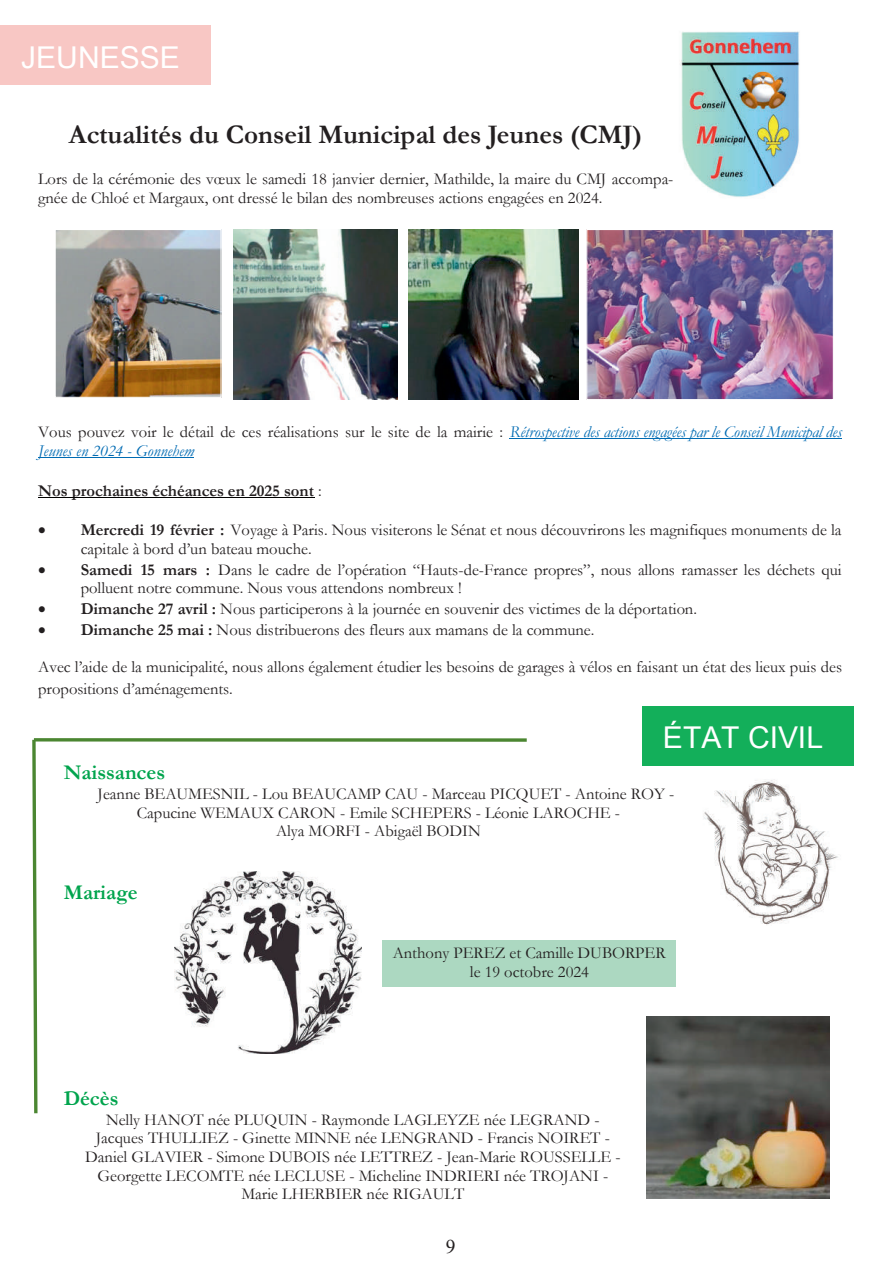
<style>
.page{position:relative;width:893px;height:1263px;background:#fff}
.page>*{position:absolute;margin:0;border:0;box-sizing:border-box;transform-origin:0 0}
.t1{font:30px "Arial Unicode MS";color:#fff}
.t2{font:700 27px "Garamond";color:#231f20}
.t3{font:700 21px "Garamond";color:#00a44d}
.t4{font:19.5px "Times New Roman";color:#231f20}
.t5{font:16.5px/18.6px "Garamond";color:#231f20}
.t6{font:italic 16.5px/18.6px "Garamond";color:#006bb3}
.t7{font:700 16.5px "Garamond";color:#231f20}
.s1{font-style:normal;color:#231f20}
.s2{font-weight:400}
.s3{font-weight:700}
</style>
<div class="page">
<div style="left:0;top:25px;width:210px;height:60px;background:#f8c7c4"></div>
<svg style="left:39px;top:738px;width:488px;height:4px;background:#669850"></svg>
<svg style="left:32px;top:738px;width:7px;height:376px"></svg>
<div style="left:642px;top:706px;width:211px;height:59px;background:#13af5a"></div>
<div style="left:383px;top:940px;width:293px;height:46px;background:#acd8c1"></div>
<img style="left:646px;top:1016px;width:183px;height:182px">
<img style="left:174px;top:872px;width:188px;height:182px">
<img style="left:703px;top:779px;width:135px;height:146px">
<hr style="left:510px;top:438px;width:332px;height:1px;background:#006bb3">
<hr style="left:38px;top:457px;width:156px;height:1px;background:#006bb3">
<hr style="left:38px;top:497px;width:276px;height:1px;background:#000">
<img style="left:680px;top:31px;width:120px;height:166px">
<img style="left:57px;top:231px;width:163px;height:165px">
<div style="left:55px;top:229px;width:167px;height:169px;border:1px solid #fff"></div>
<img style="left:588px;top:231px;width:244px;height:167px">
<div style="left:586px;top:229px;width:248px;height:171px;border:1px solid #fff"></div>
<img style="left:234px;top:229px;width:164px;height:171px">
<img style="left:408px;top:229px;width:170px;height:171px">
<h1 class="t1" style="left:21px;top:35px;width:160px">JEUNESSE</h1>
<h2 class="t2" style="left:69px;top:116px;width:575px">Actualités du Conseil Municipal des Jeunes (CMJ)</h2>
<p class="t5" style="left:38px;top:169px;width:637px">Lors de la cérémonie des vœux le samedi 18 janvier dernier, Mathilde, la maire du CMJ accompa&shy;gnée de Chloé et Margaux, ont dressé le bilan des nombreuses actions engagées en 2024.</p>
<p class="t6" style="left:38px;top:422px;width:805px"><span class="s1">Vous pouvez voir le détail de ces réalisations sur le site de la mairie :</span> Rétrospective des actions engagées par le Conseil Municipal des<br>Jeunes en 2024 - Gonnehem</p>
<p class="t7" style="left:38px;top:479px;width:285px">Nos prochaines échéances en 2025 sont <span class="s2">:</span></p>
<p class="t5" style="left:81px;top:520px;width:762px;text-indent:-43px">• <span class="s3">Mercredi 19 février :</span> Voyage à Paris. Nous visiterons le Sénat et nous découvrirons les magnifiques monuments de la capitale à bord d’un bateau mouche.</p>
<p class="t5" style="left:81px;top:560px;width:762px;text-indent:-43px">• <span class="s3">Samedi 15 mars :</span> Dans le cadre de l’opération “Hauts-de-France propres”, nous allons ramasser les déchets qui polluent notre commune. Nous vous attendons nombreux !</p>
<p class="t5" style="left:38px;top:599px;width:660px">• <span class="s3">Dimanche 27 avril :</span> Nous participerons à la journée en souvenir des victimes de la déportation.</p>
<p class="t5" style="left:38px;top:620px;width:558px">• <span class="s3">Dimanche 25 mai :</span> Nous distribuerons des fleurs aux mamans de la commune.</p>
<p class="t5" style="left:38px;top:656px;width:805px;line-height:21.3px">Avec l’aide de la municipalité, nous allons également étudier les besoins de garages à vélos en faisant un état des lieux puis des propositions d’aménagements.</p>
<h1 class="t1" style="left:663px;top:716px;width:162px">ÉTAT CIVIL</h1>
<p class="t3" style="left:64px;top:758px;width:103px">Naissances</p>
<p class="t5" style="left:98px;top:784px;width:578px">Jeanne BEAUMESNIL - Lou BEAUCAMP CAU - Marceau PICQUET - Antoine ROY -</p>
<p class="t5" style="left:137px;top:803px;width:485px">Capucine WEMAUX CARON - Emile SCHEPERS - Léonie LAROCHE -</p>
<p class="t5" style="left:276px;top:821px;width:206px">Alya MORFI - Abigaël BODIN</p>
<p class="t3" style="left:64px;top:878px;width:76px">Mariage</p>
<p class="t5" style="left:393px;top:943px;width:275px;text-align:center">Anthony PEREZ et Camille DUBORPER le 19 octobre 2024</p>
<p class="t3" style="left:64px;top:1084px;width:56px">Décès</p>
<p class="t5" style="left:85px;top:1110px;width:537px;text-align:center">Nelly HANOT née PLUQUIN - Raymonde LAGLEYZE née LEGRAND - Jacques THULLIEZ - Ginette MINNE née LENGRAND - Francis NOIRET - Daniel GLAVIER - Simone DUBOIS née LETTREZ - Jean-Marie ROUSSELLE - Georgette LECOMTE née LECLUSE - Micheline INDRIERI née TROJANI - Marie LHERBIER née RIGAULT</p>
<p class="t4" style="left:446px;top:1232px;width:11px">9</p>
</div>
